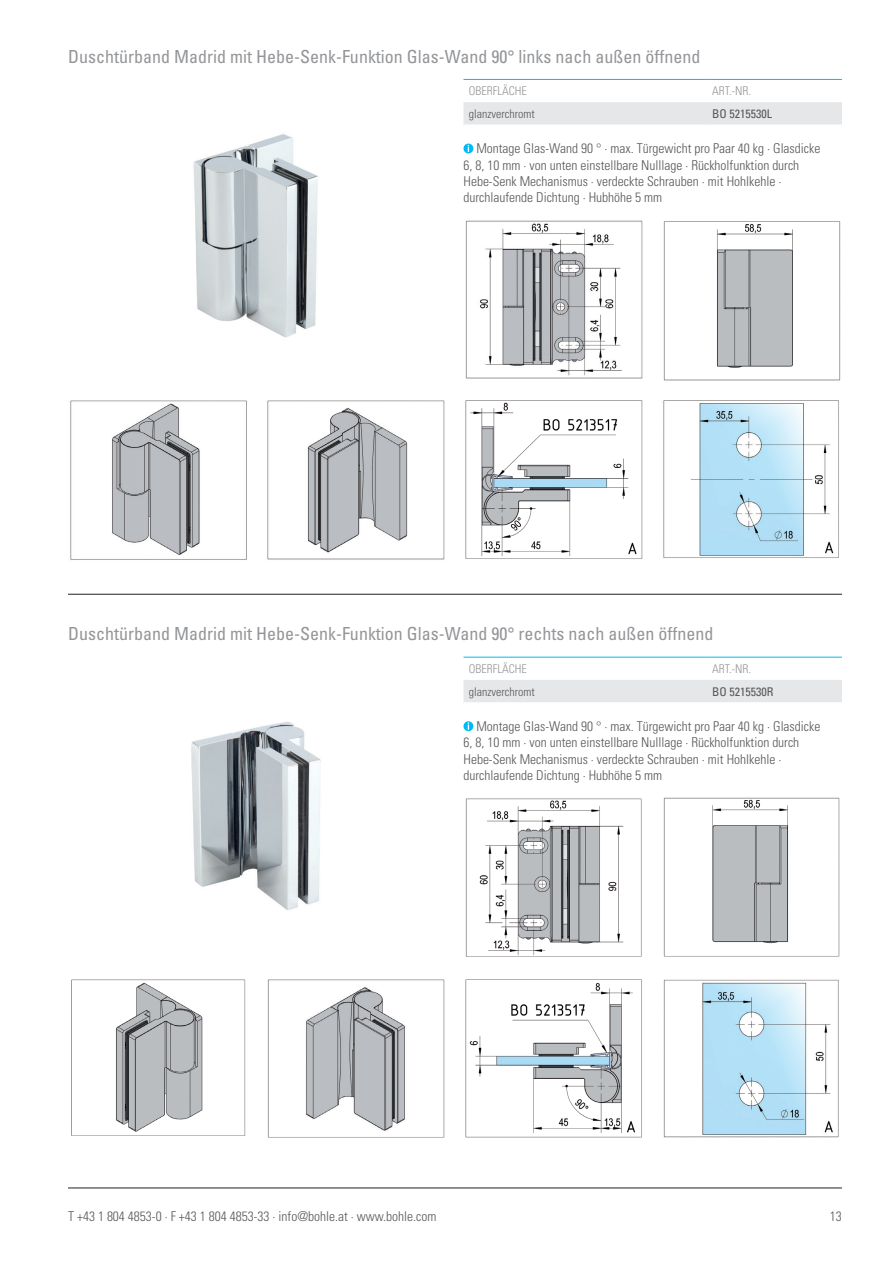
<style>
.page{position:relative;width:893px;height:1263px;background:#fff}
.page>*{position:absolute;margin:0;border:0;box-sizing:border-box;transform-origin:0 0}
.t1{font:condensed 18px "Univers";color:#939598}
.t2{font:300 condensed 13.5px/16.2px "Univers";color:#57585a}
.t3{font:300 condensed 12px "Univers";color:#939598}
.t4{font:300 condensed 12px "Univers";color:#57585a}
.t5{font:condensed 12px "Univers";color:#57585a}
</style>
<div class="page">
<hr style="left:68px;top:1188px;width:774px;height:1px;background:#231f20">
<img style="left:465px;top:220px;width:178px;height:159px">
<img style="left:663px;top:221px;width:178px;height:160px">
<img style="left:193px;top:134px;width:125px;height:204px">
<img style="left:70px;top:400px;width:177px;height:160px">
<img style="left:267px;top:400px;width:178px;height:160px">
<img style="left:465px;top:400px;width:178px;height:159px">
<img style="left:663px;top:400px;width:176px;height:158px">
<hr style="left:68px;top:594px;width:774px;height:1px;background:#231f20">
<img style="left:191px;top:722px;width:130px;height:188px">
<img style="left:465px;top:798px;width:177px;height:159px">
<img style="left:663px;top:797px;width:177px;height:160px">
<img style="left:71px;top:979px;width:175px;height:157px">
<img style="left:267px;top:979px;width:178px;height:159px">
<img style="left:465px;top:979px;width:177px;height:159px">
<img style="left:663px;top:979px;width:176px;height:159px">
<svg style="left:463px;top:144px;width:10px;height:9px"></svg>
<svg style="left:463px;top:721px;width:10px;height:10px"></svg>
<div style="left:463px;top:102px;width:379px;height:22px;background:#e6e7e9"></div>
<hr style="left:463px;top:79px;width:244px;height:1px;background:#00baf1">
<hr style="left:707px;top:79px;width:135px;height:1px;background:#00baf1">
<div style="left:463px;top:680px;width:379px;height:22px;background:#e6e7e9"></div>
<hr style="left:463px;top:657px;width:244px;height:1px;background:#00baf1">
<hr style="left:707px;top:657px;width:135px;height:1px;background:#00baf1">
<h1 class="t1" style="left:68px;top:45px;width:634px">Duschtürband Madrid mit Hebe-Senk-Funktion Glas-Wand 90° links nach außen öffnend</h1>
<p class="t3" style="left:469px;top:83px;width:60px">OBERFLÄCHE</p>
<p class="t3" style="left:712px;top:83px;width:40px">ART.-NR.</p>
<p class="t4" style="left:469px;top:107px;width:67px">glanzverchromt</p>
<p class="t5" style="left:712px;top:106px;width:61px">BO 5215530L</p>
<p class="t2" style="left:463px;top:141px;width:358px;text-indent:13px">Montage Glas-Wand 90 ° · max. Türgewicht pro Paar 40 kg · Glasdicke 6, 8, 10 mm · von unten einstellbare Nulllage · Rückholfunktion durch Hebe-Senk Mechanismus · verdeckte Schrauben · mit Hohlkehle · durchlaufende Dichtung · Hubhöhe 5 mm</p>
<h1 class="t1" style="left:68px;top:622px;width:647px">Duschtürband Madrid mit Hebe-Senk-Funktion Glas-Wand 90° rechts nach außen öffnend</h1>
<p class="t3" style="left:469px;top:661px;width:60px">OBERFLÄCHE</p>
<p class="t3" style="left:712px;top:661px;width:40px">ART.-NR.</p>
<p class="t4" style="left:469px;top:684px;width:67px">glanzverchromt</p>
<p class="t5" style="left:712px;top:684px;width:63px">BO 5215530R</p>
<p class="t2" style="left:463px;top:718px;width:358px;text-indent:13px">Montage Glas-Wand 90 ° · max. Türgewicht pro Paar 40 kg · Glasdicke 6, 8, 10 mm · von unten einstellbare Nulllage · Rückholfunktion durch Hebe-Senk Mechanismus · verdeckte Schrauben · mit Hohlkehle · durchlaufende Dichtung · Hubhöhe 5 mm</p>
<p class="t2" style="left:68px;top:1208px;width:370px">T +43 1 804 4853-0 · F +43 1 804 4853-33 · info@bohle.at · www.bohle.com</p>
<p class="t2" style="left:830px;top:1208px;width:13px">13</p>
</div>
